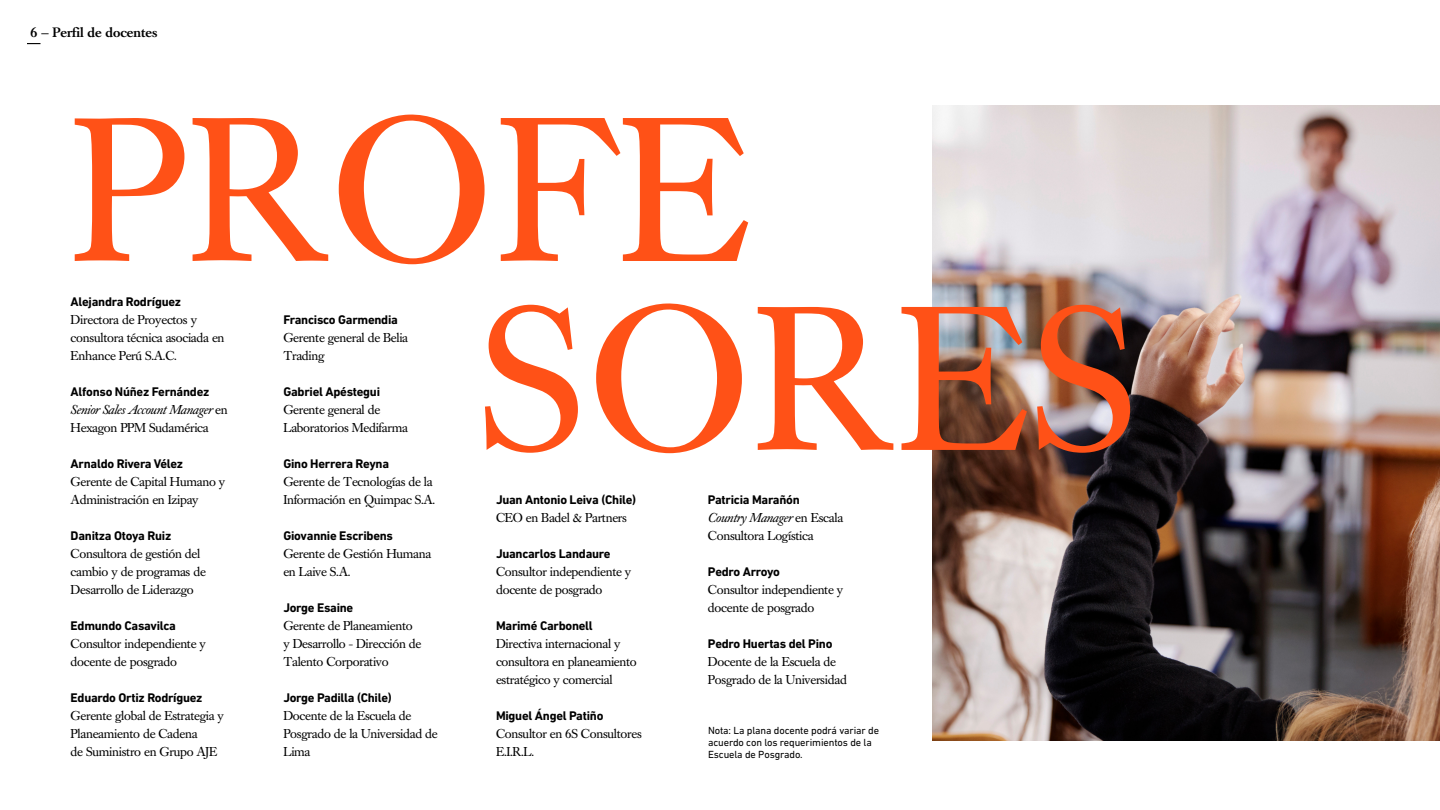
<style>
.page{position:relative;width:1440px;height:810px;background:#fff}
.page>*{position:absolute;margin:0;border:0;box-sizing:border-box;transform-origin:0 0}
.t1{font:202.5px/188.9px "Caslon Book BE";letter-spacing:.02em;color:#ff5117}
.t2{font:500 13.5px "Caslon Book BE";color:#000}
.t3{font:12.75px/18px "Caslon Book BE";letter-spacing:-.02em;color:#000}
.t4{font:700 12.75px "DIN Next LT Pro";letter-spacing:-.02em;color:#000}
.t5{font:italic 12.75px/18px "Caslon Book BE";letter-spacing:-.02em;color:#000}
.t6{font:10.5px/12px "DIN Next LT Pro";letter-spacing:-.01em;color:#000}
.s1{font-style:normal}
.s2{font-style:italic}
</style>
<div class="page">
<img style="left:933px;top:105px;width:507px;height:636px">
<svg style="left:27px;top:43px;width:13px;height:1px"></svg>
<p class="t2" style="left:31px;top:25px;width:128px">6 — Perfil de docentes</p>
<h1 class="t1" style="left:480px;top:102px;width:659px;text-indent:-409px">PROFE<br>SORES</h1>
<p class="t4" style="left:71px;top:294px;width:112px">Alejandra Rodríguez</p>
<p class="t3" style="left:71px;top:311px;width:155px">Directora de Proyectos y consultora técnica asociada en<br>Enhance Perú S.A.C.</p>
<p class="t4" style="left:71px;top:384px;width:140px">Alfonso Núñez Fernández</p>
<p class="t5" style="left:71px;top:401px;width:159px">Senior Sales Account Manager <span class="s1">en<br>Hexagon PPM Sudamérica</span></p>
<p class="t4" style="left:71px;top:456px;width:114px">Arnaldo Rivera Vélez</p>
<p class="t3" style="left:71px;top:473px;width:156px">Gerente de Capital Humano y<br>Administración en Izipay</p>
<p class="t4" style="left:71px;top:528px;width:102px">Danitza Otoya Ruiz</p>
<p class="t3" style="left:71px;top:545px;width:137px">Consultora de gestión del cambio y de programas de<br>Desarrollo de Liderazgo</p>
<p class="t4" style="left:71px;top:618px;width:107px">Edmundo Casavilca</p>
<p class="t3" style="left:71px;top:635px;width:137px">Consultor independiente y docente de posgrado</p>
<p class="t4" style="left:71px;top:690px;width:133px">Eduardo Ortiz Rodríguez</p>
<p class="t3" style="left:71px;top:707px;width:155px">Gerente global de Estrategia y<br>Planeamiento de Cadena<br>de Suministro en Grupo AJE</p>
<p class="t4" style="left:283px;top:312px;width:116px">Francisco Garmendia</p>
<p class="t3" style="left:283px;top:329px;width:126px">Gerente general de Belia<br>Trading</p>
<p class="t4" style="left:283px;top:384px;width:98px">Gabriel Apéstegui</p>
<p class="t3" style="left:283px;top:401px;width:126px">Gerente general de<br>Laboratorios Medifarma</p>
<p class="t4" style="left:283px;top:456px;width:107px">Gino Herrera Reyna</p>
<p class="t3" style="left:283px;top:473px;width:153px">Gerente de Tecnologías de la<br>Información en Quimpac S.A.</p>
<p class="t4" style="left:283px;top:528px;width:111px">Giovannie Escribens</p>
<p class="t3" style="left:283px;top:545px;width:149px">Gerente de Gestión Humana en Laive S.A.</p>
<p class="t4" style="left:283px;top:600px;width:71px">Jorge Esaine</p>
<p class="t3" style="left:283px;top:617px;width:140px">Gerente de Planeamiento y Desarrollo - Dirección de<br>Talento Corporativo</p>
<p class="t4" style="left:283px;top:690px;width:110px">Jorge Padilla (Chile)</p>
<p class="t3" style="left:283px;top:707px;width:156px">Docente de la Escuela de<br>Posgrado de la Universidad de<br>Lima</p>
<p class="t4" style="left:496px;top:492px;width:142px">Juan Antonio Leiva (Chile)</p>
<p class="t3" style="left:496px;top:509px;width:132px">CEO en Badel &amp; Partners</p>
<p class="t4" style="left:496px;top:546px;width:116px">Juancarlos Landaure</p>
<p class="t3" style="left:496px;top:563px;width:137px">Consultor independiente y docente de posgrado</p>
<p class="t4" style="left:496px;top:618px;width:98px">Marimé Carbonell</p>
<p class="t3" style="left:496px;top:635px;width:142px">Directiva internacional y consultora en planeamiento estratégico y comercial</p>
<p class="t4" style="left:496px;top:708px;width:109px">Miguel Ángel Patiño</p>
<p class="t3" style="left:496px;top:725px;width:147px">Consultor en 6S Consultores<br>E.I.R.L.</p>
<p class="t4" style="left:708px;top:492px;width:93px">Patricia Marañón</p>
<p class="t3" style="left:708px;top:509px;width:137px"><span class="s2">Country Manager</span> en Escala<br>Consultora Logística</p>
<p class="t4" style="left:708px;top:564px;width:74px">Pedro Arroyo</p>
<p class="t3" style="left:708px;top:581px;width:137px">Consultor independiente y docente de posgrado</p>
<p class="t4" style="left:708px;top:636px;width:126px">Pedro Huertas del Pino</p>
<p class="t3" style="left:708px;top:653px;width:140px">Docente de la Escuela de<br>Posgrado de la Universidad</p>
<p class="t6" style="left:708px;top:725px;width:173px">Nota: La plana docente podrá variar de acuerdo con los requerimientos de la<br>Escuela de Posgrado.</p>
</div>
